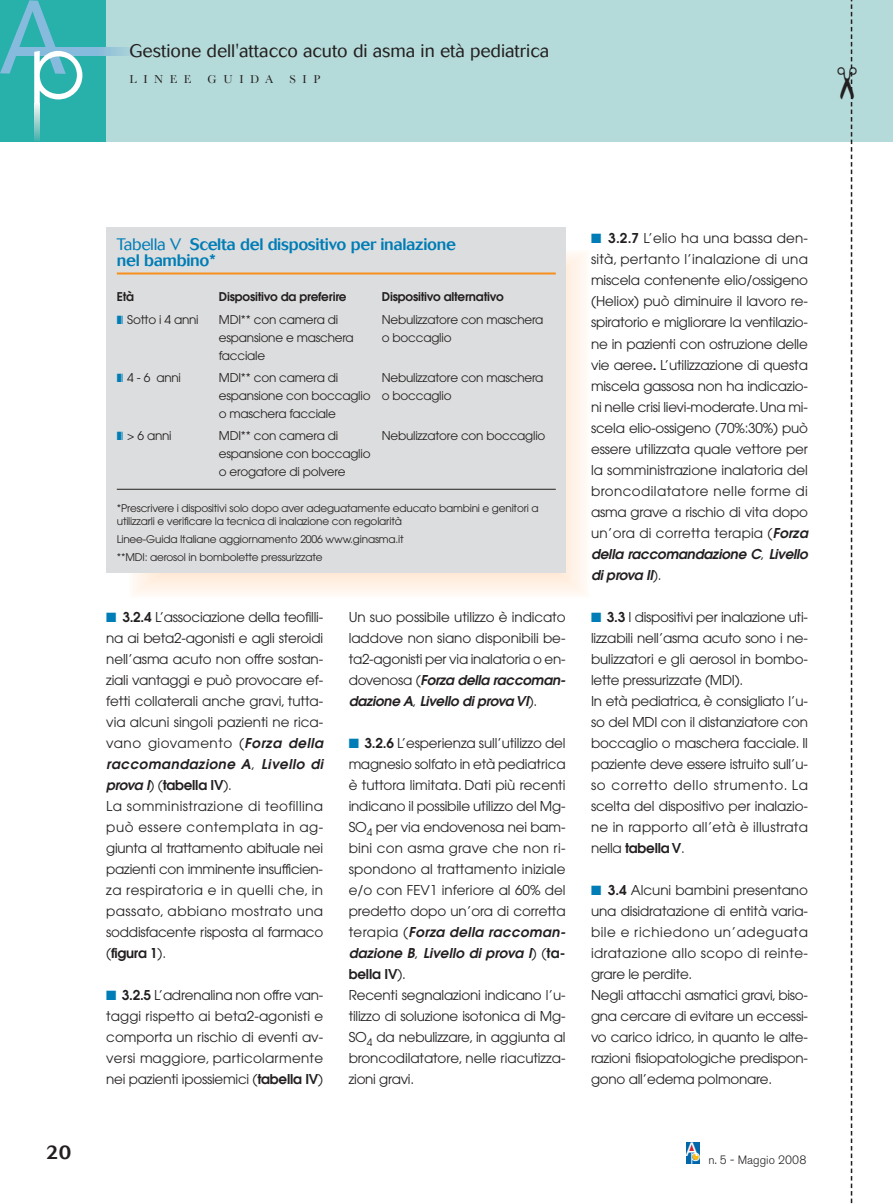
<style>
.page{position:relative;width:893px;height:1204px;background:#fff}
.page>*{position:absolute;margin:0;border:0;box-sizing:border-box;transform-origin:0 0}
.t1{font:19.5px "Frutiger";color:#fff;scale:.9 1}
.t2{font:500 19.5px "Cosmos";color:#231f20}
.t3{font:300 18px "Cosmos";color:#231f20}
.t4{font:500 16.5px/16.5px "Cosmos";letter-spacing:-.02em;color:#007db6}
.t5{font:13.5px/21px "Avant Garde";letter-spacing:-.01em;color:#231f20}
.t6{font:12px/18px "Avant Garde";letter-spacing:-.015em;color:#231f20}
.t7{font:600 12px "Avant Garde";letter-spacing:-.015em;color:#231f20}
.t8{font:300 12px "Akzidenz Grotesk BE";color:#231f20}
.t9{font:12px "Baskerville";letter-spacing:.55em;color:#231f20}
.t10{font:10.5px/13.5px "Avant Garde";letter-spacing:-.015em;color:#231f20}
.s1{font-weight:300}
.s2{font-weight:600}
.s3{font-weight:600;font-style:italic}
</style>
<div class="page">
<div style="left:0;top:0;width:893px;height:142px;background:#b4dbd9"></div>
<div style="left:0;top:0;width:106px;height:142px;background:#28b0aa"></div>
<div style="left:686px;top:1142px;width:14px;height:21px;background:#0067ab"></div>
<svg style="left:689px;top:1144px;width:6px;height:7px"></svg>
<svg style="left:692px;top:1152px;width:7px;height:7px"></svg>
<div style="left:16px;top:47px;width:88px;height:9px;background:#87bbdd"></div>
<svg style="left:104px;top:47px;width:26px;height:9px"></svg>
<svg style="left:0;top:0;width:82px;height:141px"></svg>
<div style="left:106px;top:228px;width:460px;height:345px;background:#dcddde"></div>
<hr style="left:117px;top:273px;width:439px;height:1px;background:#f78f1e">
<hr style="left:117px;top:274px;width:439px;height:1px;background:#f78f1e">
<hr style="left:117px;top:489px;width:439px;height:1px;background:#231f20">
<svg style="left:850px;top:0;width:3px;height:1203px"></svg>
<h2 class="t3" style="left:130px;top:45px;width:421px">Gestione dell'attacco acuto di asma in età pediatrica</h2>
<p class="t9" style="left:130px;top:72px;width:63px">LINEE</p>
<p class="t9" style="left:208px;top:72px;width:67px">GUIDA</p>
<p class="t9" style="left:289px;top:72px;width:32px">SIP</p>
<h1 class="t2" style="left:46px;top:1144px;width:27px">20</h1>
<p class="t4" style="left:117px;top:237px;width:341px"><span class="s1">Tabella V</span> Scelta del dispositivo per inalazione nel bambino*</p>
<p class="t7" style="left:117px;top:292px;width:19px">Età</p>
<p class="t7" style="left:219px;top:292px;width:129px">Dispositivo da preferire</p>
<p class="t7" style="left:382px;top:292px;width:123px">Dispositivo alternativo</p>
<p class="t6" style="left:127px;top:311px;width:73px">Sotto i 4 anni</p>
<p class="t6" style="left:219px;top:311px;width:121px">MDI** con camera di</p>
<p class="t6" style="left:382px;top:311px;width:163px">Nebulizzatore con maschera</p>
<p class="t6" style="left:219px;top:329px;width:136px">espansione e maschera</p>
<p class="t6" style="left:382px;top:329px;width:71px">o boccaglio</p>
<p class="t6" style="left:219px;top:347px;width:48px">facciale</p>
<p class="t6" style="left:127px;top:369px;width:55px">4 - 6 anni</p>
<p class="t6" style="left:219px;top:369px;width:121px">MDI** con camera di</p>
<p class="t6" style="left:219px;top:369px;width:326px;text-indent:163px">Nebulizzatore con maschera espansione con boccaglio o boccaglio<br>o maschera facciale</p>
<p class="t6" style="left:127px;top:428px;width:46px">&gt; 6 anni</p>
<p class="t6" style="left:219px;top:428px;width:121px">MDI** con camera di</p>
<p class="t6" style="left:382px;top:428px;width:165px">Nebulizzatore con boccaglio</p>
<p class="t6" style="left:219px;top:446px;width:153px">espansione con boccaglio o erogatore di polvere</p>
<p class="t10" style="left:117px;top:502px;width:423px">*Prescrivere i dispositivi solo dopo aver adeguatamente educato bambini e genitori a utilizzarli e verificare la tecnica di inalazione con regolarità</p>
<p class="t10" style="left:117px;top:531px;width:288px;line-height:17.7px">Linee-Guida Italiane aggiornamento 2006 www.ginasma.it **MDI: aerosol in bombolette pressurizzate</p>
<p class="t5" style="left:106px;top:607px;width:221px;text-indent:16px"><span class="s2">3.2.4</span> L’associazione della teofilli&shy;na ai beta2-agonisti e agli steroidi nell’asma acuto non offre sostan&shy;ziali vantaggi e può provocare ef&shy;fetti collaterali anche gravi, tutta&shy;via alcuni singoli pazienti ne rica&shy;vano giovamento (<span class="s3">Forza della raccomandazione A</span>, <span class="s3">Livello di prova I</span>) (<span class="s2">tabella IV</span>).<br>La somministrazione di teofillina può essere contemplata in ag&shy;giunta al trattamento abituale nei pazienti con imminente insufficien&shy;za respiratoria e in quelli che, in passato, abbiano mostrato una soddisfacente risposta al farmaco (<span class="s2">figura 1</span>).</p>
<p class="t5" style="left:106px;top:985px;width:218px;text-align:justify;text-indent:16px"><span class="s2">3.2.5</span> L’adrenalina non offre van&shy;taggi rispetto ai beta2-agonisti e comporta un rischio di eventi av&shy;versi maggiore, particolarmente nei pazienti ipossiemici (<span class="s2">tabella IV</span>)</p>
<p class="t5" style="left:349px;top:607px;width:221px">Un suo possibile utilizzo è indicato laddove non siano disponibili be&shy;ta2-agonisti per via inalatoria o en&shy;d ove n o s a ( <span class="s3">Forza della raccoman&shy;dazione A</span>, <span class="s3">Livello di prova VI</span>) .</p>
<p class="t5" style="left:349px;top:733px;width:221px;text-indent:16px"><span class="s2">3.2.6</span> L’esperienza sull’utilizzo del magnesio solfato in età pediatrica è tuttora limitata. Dati più recenti indicano il possibile utilizzo del Mg-<br>SO<sub>4</sub> per via endovenosa nei bam&shy;bini con asma grave che non ri&shy;spondono al trattamento iniziale e/o con FEV1 inferiore al 60% del predetto dopo un’ora di corretta t e ra p i a ( <span class="s3">Forza della raccoman&shy;dazione B</span>, <span class="s3">Livello di prova I</span>) ( <span class="s2">t a - bella IV</span>).<br>Recenti segnalazioni indicano l’u&shy;tilizzo di soluzione isotonica di Mg-<br>SO<sub>4</sub> da nebulizzare, in aggiunta al broncodilatatore, nelle riacutizza&shy;zioni gravi.</p>
<p class="t5" style="left:591px;top:229px;width:221px;text-indent:17px"><span class="s2">3.2.7</span> L’elio ha una bassa den&shy;sità, pertanto l’inalazione di una miscela contenente elio/ossigeno (Heliox) può diminuire il lavoro re&shy;spiratorio e migliorare la ventilazio&shy;ne in pazienti con ostruzione delle vie aeree<span class="s2">.</span> L’utilizzazione di questa miscela gassosa non ha indicazio&shy;ni nelle crisi lievi-moderate.Una mi&shy;scela elio-ossigeno (70%:30%) può essere utilizzata quale vettore per la somministrazione inalatoria del broncodilatatore nelle forme di asma grave a rischio di vita dopo un’ora di corretta terapia (<span class="s3">Forza della raccomandazione C</span>, <span class="s3">Livello di prova II</span>) .</p>
<p class="t5" style="left:591px;top:607px;width:218px;text-indent:16px"><span class="s2">3.3</span> I dispositivi per inalazione uti&shy;lizzabili nell’asma acuto sono i ne&shy;bulizzatori e gli aerosol in bombo&shy;lette pressurizzate (MDI).<br>In età pediatrica, è consigliato l’u&shy;so del MDI con il distanziatore con boccaglio o maschera facciale. Il paziente deve essere istruito sull’u&shy;so corretto dello strumento. La scelta del dispositivo per inalazio&shy;ne in rapporto all’età è illustrata nella <span class="s2">tabella V</span>.</p>
<p class="t5" style="left:591px;top:880px;width:218px;text-indent:17px"><span class="s2">3.4</span> Alcuni bambini presentano una disidratazione di entità varia&shy;bile e richiedono un’adeguata idratazione allo scopo di reinte&shy;grare le perdite.<br>Negli attacchi asmatici gravi, biso&shy;gna cercare di evitare un eccessi&shy;vo carico idrico, in quanto le alte&shy;razioni fisiopatologiche predispon&shy;gono all’edema polmonare.</p>
<h1 class="t1" style="left:685px;top:1141px;width:18px">A<sub>p</sub></h1>
<p class="t8" style="left:708px;top:1154px;width:99px">n. 5 - Maggio 2008</p>
</div>
